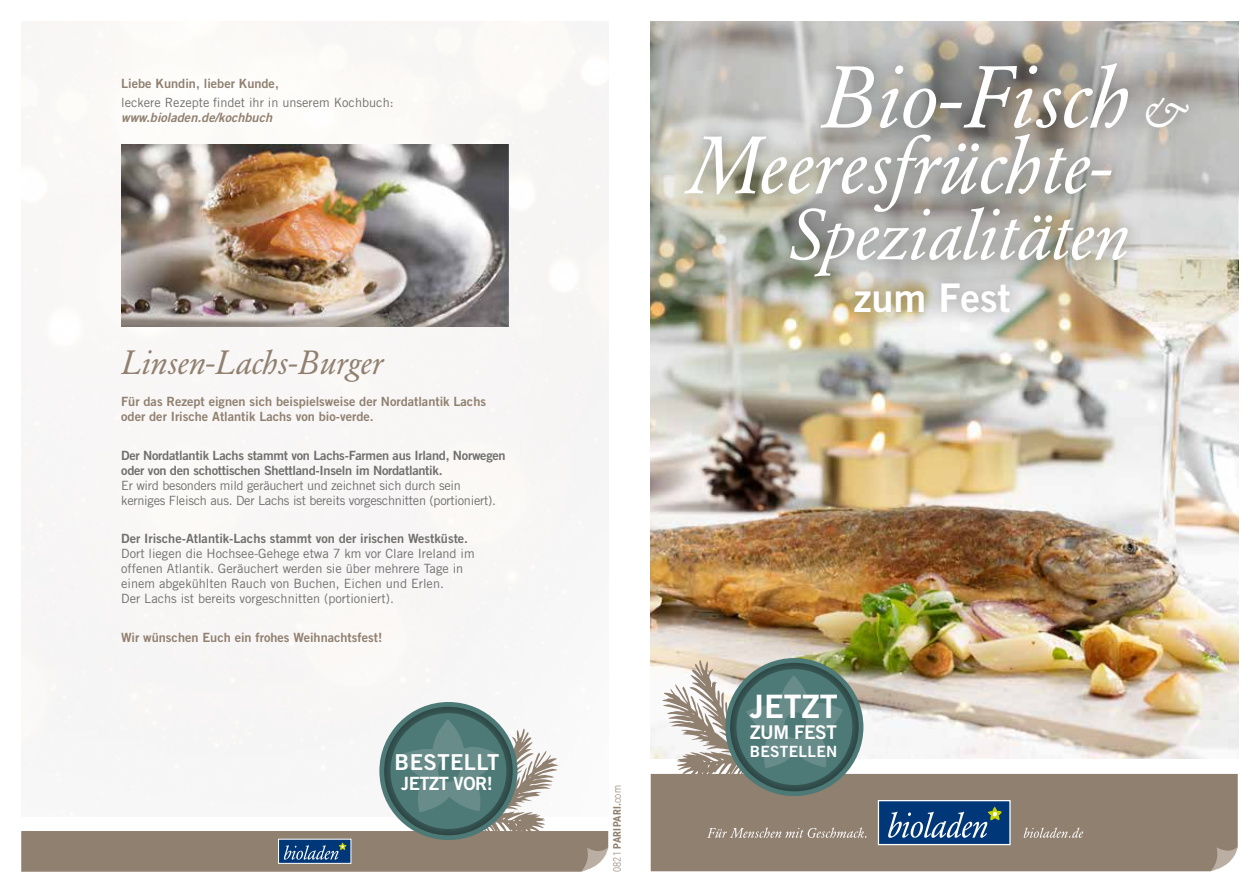
<style>
.page{position:relative;width:1259px;height:893px;background:#fff}
.page>*{position:absolute;margin:0;border:0;box-sizing:border-box;transform-origin:0 0}
.t1{font:italic 86.85px "Garamond BQ";color:#fff}
.t2{font:italic 80.25px "Garamond BQ";color:#fff}
.t3{font:italic 71.1px "Garamond BQ";color:#fff}
.t4{font:39.45px "Trade Gothic Bold Two";color:#fff}
.t5{font:italic 33.45px "Garamond BQ";color:#908070}
.t6{font:32.25px "Trade Gothic Bold Two";color:#fff}
.t7{font:21.9px "Trade Gothic Bold Two";letter-spacing:.02em;color:#fff}
.t8{font:18.9px "Trade Gothic Bold Two";letter-spacing:-.025em;color:#fff}
.t9{font:18.3px "Trade Gothic Bold Two";letter-spacing:-.025em;color:#fff}
.t10{font:15.45px "Trade Gothic Bold Two";letter-spacing:.02em;color:#fff}
.t11{font:12.75px/15px "Trade Gothic";color:#6f6f6e}
.t12{font:12.75px/15px "Trade Gothic Bold Two";color:#908070}
.t13{font:12.75px/15px "Trade Gothic";letter-spacing:-.02em;color:#6f6f6e}
.t14{font:12.75px/15px "Trade Gothic Bold Two";letter-spacing:-.02em;color:#6f6f6e}
.t15{font:12.75px "Trade Gothic Bold Two";color:#6f6f6e}
.t16{font:italic 12.75px "Trade Gothic Bold Two";color:#908070}
.t17{font:700 10.5px "Roboto Condensed";letter-spacing:.035em;color:#908070}
.s1{font-size:44.4px}
.s2{font-weight:300}
</style>
<div class="page">
<div style="left:21px;top:21px;width:587px;height:683px;background:#f8f6f6"></div>
<img style="left:651px;top:327px;width:587px;height:432px">
<img style="left:651px;top:21px;width:587px;height:306px">
<img style="left:121px;top:145px;width:387px;height:182px">
<div style="left:651px;top:774px;width:586px;height:97px;background:#908070"></div>
<svg style="left:1210px;top:847px;width:27px;height:24px"></svg>
<div style="left:878px;top:800px;width:132px;height:45px;background:#003778;border:1px solid #fff"></div>
<svg style="left:888px;top:807px;width:114px;height:31px"></svg>
<svg style="left:707px;top:827px;width:159px;height:11px;background:#a6998c"></svg>
<svg style="left:1023px;top:827px;width:60px;height:11px"></svg>
<div style="left:773px;top:190px;width:372px;height:105px;background:#000;opacity:.5"></div>
<div style="left:804px;top:46px;width:342px;height:100px;background:#000;opacity:.5"></div>
<div style="left:1128px;top:82px;width:78px;height:64px;background:#000;opacity:.5"></div>
<div style="left:668px;top:116px;width:460px;height:114px;background:#000;opacity:.5"></div>
<div style="left:384px;top:704px;width:130px;height:132px;background:#000;opacity:.8"></div>
<div style="left:730px;top:660px;width:130px;height:132px;background:#000;opacity:.8"></div>
<div style="left:736px;top:669px;width:116px;height:116px;background:#4d7976;border-radius:50%"></div>
<svg style="left:662px;top:660px;width:181px;height:125px"></svg>
<div style="left:837px;top:265px;width:190px;height:65px;background:#000;opacity:.5"></div>
<svg style="left:21px;top:719px;width:587px;height:153px"></svg>
<p class="t12" style="left:121px;top:76px;width:159px">Liebe Kundin, lieber Kunde,</p>
<p class="t11" style="left:121px;top:95px;width:274px">leckere Rezepte findet ihr in unserem Kochbuch:</p>
<p class="t16" style="left:121px;top:110px;width:152px">www.bioladen.de/kochbuch</p>
<h3 class="t5" style="left:121px;top:343px;width:263px">Linsen-Lachs-Burger</h3>
<p class="t12" style="left:121px;top:394px;width:366px">Für das Rezept eignen sich beispielsweise der Nordatlantik Lachs oder der Irische Atlantik Lachs von bio-verde.</p>
<p class="t14" style="left:121px;top:448px;width:386px">Der Nordatlantik Lachs stammt von Lachs-Farmen aus Irland, Norwegen oder von den schottischen Shettland-Inseln im Nordatlantik.</p>
<p class="t13" style="left:121px;top:478px;width:376px">Er wird besonders mild geräuchert und zeichnet sich durch sein kerniges Fleisch aus. Der Lachs ist bereits vorgeschnitten (portioniert).</p>
<p class="t15" style="left:121px;top:531px;width:348px">Der Irische-Atlantik-Lachs stammt von der irischen Westküste.</p>
<p class="t11" style="left:121px;top:546px;width:355px">Dort liegen die Hochsee-Gehege etwa 7 km vor Clare Ireland im offenen Atlantik. Geräuchert werden sie über mehrere Tage in einem abgekühlten Rauch von Buchen, Eichen und Erlen.<br>Der Lachs ist bereits vorgeschnitten (portioniert).</p>
<p class="t12" style="left:121px;top:630px;width:263px">Wir wünschen Euch ein frohes Weihnachtsfest!</p>
<h3 class="t7" style="left:395px;top:749px;width:106px">BESTELLT</h3>
<h3 class="t9" style="left:401px;top:772px;width:93px">JETZT VOR!</h3>
<h1 class="t1" style="left:820px;top:47px;width:370px">Bio-Fisch <span class="s1">&amp;</span></h1>
<h2 class="t2" style="left:684px;top:119px;width:429px">Meeresfrüchte-</h2>
<h3 class="t3" style="left:786px;top:193px;width:344px">Spezialitäten</h3>
<h3 class="t4" style="left:854px;top:273px;width:158px">zum Fest</h3>
<p class="t17" style="left:610px;top:872px;width:88px;rotate:-90deg"><span class="s2">0821</span> PARIPARI.<span class="s2">com</span></p>
<h3 class="t6" style="left:750px;top:686px;width:89px">JETZT</h3>
<h3 class="t8" style="left:750px;top:721px;width:88px">ZUM FEST</h3>
<p class="t10" style="left:750px;top:742px;width:89px">BESTELLEN</p>
</div>
